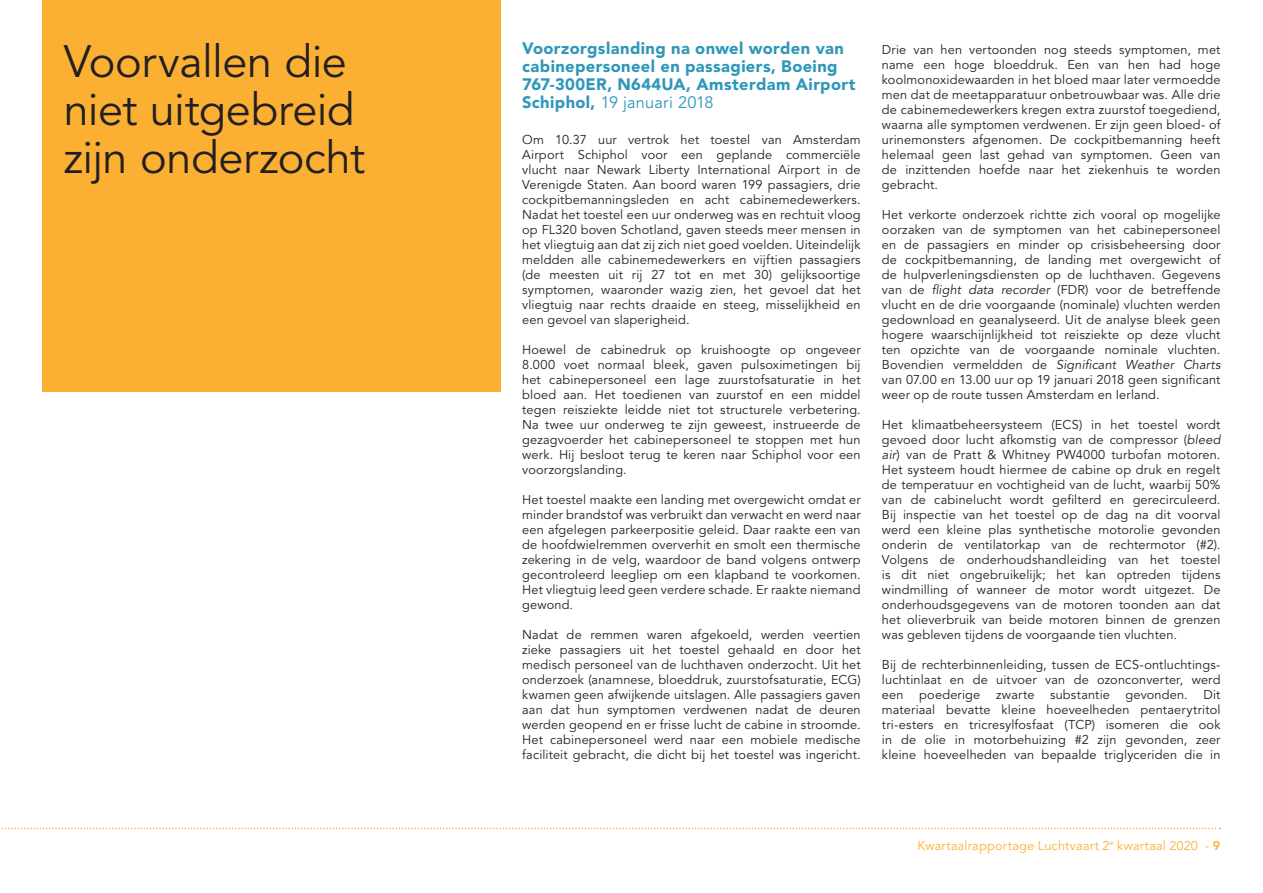
<style>
.page{position:relative;width:1263px;height:893px;background:#fff}
.page>*{position:absolute;margin:0;border:0;box-sizing:border-box;transform-origin:0 0}
.t1{font:45px/48px "Avenir LT Std";letter-spacing:-.01em;color:#231f20}
.t2{font:900 16.5px/18px "Avenir LT Std";letter-spacing:.025em;color:#2f97b9}
.t3{font:12.75px/15px "Avenir LT Std";letter-spacing:.015em;color:#231f20;text-align:justify}
.t4{font:12.75px "Avenir LT Std";letter-spacing:.015em;color:#fbb033}
.s1{font-weight:400}
.s2{font-style:italic}
.s3{font-weight:800}
</style>
<div class="page">
<svg style="left:0;top:828px;width:1221px;height:1px"></svg>
<div style="left:43px;top:0;width:458px;height:392px;background:#fbb033"></div>
<h1 class="t1" style="left:64px;top:38px;width:303px">Voorvallen die niet uitgebreid zijn onderzocht</h1>
<p class="t2" style="left:522px;top:39px;width:335px">Voorzorgslanding na onwel worden van cabinepersoneel en passagiers, Boeing 767-300ER, N644UA, Amsterdam Airport Schiphol, <span class="s1">19 januari 2018</span></p>
<p class="t3" style="left:522px;top:132px;width:340px">Om 10.37 uur vertrok het toestel van Amsterdam Airport Schiphol voor een geplande commerciële vlucht naar Newark Liberty International Airport in de Verenigde Staten. Aan boord waren 199 passagiers, drie cockpitbemanningsleden en acht cabinemedewerkers.<br>Nadat het toestel een uur onderweg was en rechtuit vloog op FL320 boven Schotland, gaven steeds meer mensen in het vliegtuig aan dat zij zich niet goed voelden. Uiteindelijk meldden alle cabinemedewerkers en vijftien passagiers (de meesten uit rij 27 tot en met 30) gelijksoortige symptomen, waaronder wazig zien, het gevoel dat het vliegtuig naar rechts draaide en steeg, misselijkheid en een gevoel van slaperigheid.</p>
<p class="t3" style="left:522px;top:342px;width:340px">Hoewel de cabinedruk op kruishoogte op ongeveer 8.000 voet normaal bleek, gaven pulsoximetingen bij het cabinepersoneel een lage zuurstofsaturatie in het bloed aan. Het toedienen van zuurstof en een middel tegen reisziekte leidde niet tot structurele verbetering.<br>Na twee uur onderweg te zijn geweest, instrueerde de gezagvoerder het cabinepersoneel te stoppen met hun werk. Hij besloot terug te keren naar Schiphol voor een voorzorgslanding.</p>
<p class="t3" style="left:522px;top:492px;width:340px">Het toestel maakte een landing met overgewicht omdat er minder brandstof was verbruikt dan verwacht en werd naar een afgelegen parkeerpositie geleid. Daar raakte een van de hoofdwielremmen oververhit en smolt een thermische zekering in de velg, waardoor de band volgens ontwerp gecontroleerd leegliep om een klapband te voorkomen.<br>Het vliegtuig leed geen verdere schade. Er raakte niemand gewond.</p>
<p class="t3" style="left:522px;top:627px;width:340px">Nadat de remmen waren afgekoeld, werden veertien zieke passagiers uit het toestel gehaald en door het medisch personeel van de luchthaven onderzocht. Uit het onderzoek (anamnese, bloeddruk, zuurstofsaturatie, ECG) kwamen geen afwijkende uitslagen. Alle passagiers gaven aan dat hun symptomen verdwenen nadat de deuren werden geopend en er frisse lucht de cabine in stroomde.<br>Het cabinepersoneel werd naar een mobiele medische faciliteit gebracht, die dicht bij het toestel was ingericht.</p>
<p class="t3" style="left:882px;top:42px;width:340px">Drie van hen vertoonden nog steeds symptomen, met name een hoge bloeddruk. Een van hen had hoge koolmonoxidewaarden in het bloed maar later vermoedde men dat de meetapparatuur onbetrouwbaar was. Alle drie de cabinemedewerkers kregen extra zuurstof toegediend, waarna alle symptomen verdwenen. Er zijn geen bloed- of urinemonsters afgenomen. De cockpitbemanning heeft helemaal geen last gehad van symptomen. Geen van de inzittenden hoefde naar het ziekenhuis te worden gebracht.</p>
<p class="t3" style="left:882px;top:207px;width:340px">Het verkorte onderzoek richtte zich vooral op mogelijke oorzaken van de symptomen van het cabinepersoneel en de passagiers en minder op crisisbeheersing door de cockpitbemanning, de landing met overgewicht of de hulpverleningsdiensten op de luchthaven. Gegevens van de <span class="s2">flight data recorder</span> (FDR) voor de betreffende vlucht en de drie voorgaande (nominale) vluchten werden gedownload en geanalyseerd. Uit de analyse bleek geen hogere waarschijnlijkheid tot reisziekte op deze vlucht ten opzichte van de voorgaande nominale vluchten.<br>Bovendien vermeldden de <span class="s2">Significant Weather Charts </span>van 07.00 en 13.00 uur op 19 januari 2018 geen significant weer op de route tussen Amsterdam en Ierland.</p>
<p class="t3" style="left:882px;top:417px;width:340px">Het klimaatbeheersysteem (ECS) in het toestel wordt gevoed door lucht afkomstig van de compressor (<span class="s2">bleed air</span>) van de Pratt &amp; Whitney PW4000 turbofan motoren.<br>Het systeem houdt hiermee de cabine op druk en regelt de temperatuur en vochtigheid van de lucht, waarbij 50% van de cabinelucht wordt gefilterd en gerecirculeerd.<br>Bij inspectie van het toestel op de dag na dit voorval werd een kleine plas synthetische motorolie gevonden onderin de ventilatorkap van de rechtermotor (#2).<br>Volgens de onderhoudshandleiding van het toestel is dit niet ongebruikelijk; het kan optreden tijdens windmilling of wanneer de motor wordt uitgezet. De onderhoudsgegevens van de motoren toonden aan dat het olieverbruik van beide motoren binnen de grenzen was gebleven tijdens de voorgaande tien vluchten.</p>
<p class="t3" style="left:882px;top:657px;width:340px">Bij de rechterbinnenleiding, tussen de ECS-ontluchtings&shy;luchtinlaat en de uitvoer van de ozonconverter, werd een poederige zwarte substantie gevonden. Dit materiaal bevatte kleine hoeveelheden pentaerytritol tri-esters en tricresylfosfaat (TCP) isomeren die ook in de olie in motorbehuizing #2 zijn gevonden, zeer kleine hoeveelheden van bepaalde triglyceriden die in</p>
<p class="t4" style="left:917px;top:838px;width:304px">Kwartaalrapportage Luchtvaart 2<sup>e</sup> kwartaal 2020 - <span class="s3">9</span></p>
</div>
